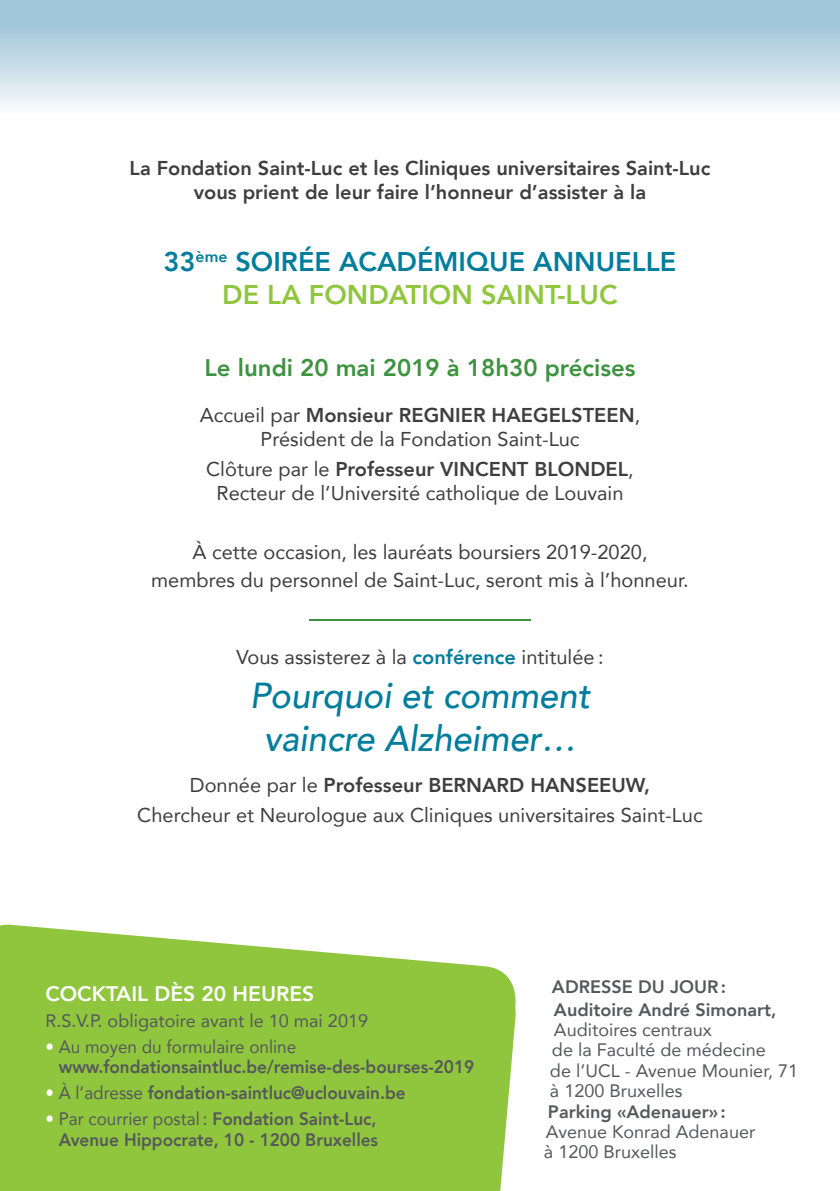
<style>
.page{position:relative;width:840px;height:1191px;background:#fff}
.page>*{position:absolute;margin:0;border:0;box-sizing:border-box;transform-origin:0 0}
.t1{font:italic 500 36px/43.2px "Avenir";color:#007d9d;text-align:center;scale:.96 1}
.t2{font:800 27px/33.6px "Avenir";color:#007d9d;text-align:center}
.t3{font:800 24px "Avenir";color:#3d9340}
.t4{font:800 21px "Avenir";color:#fff}
.t5{font:20px/24px "Avenir";color:#3e3e3f;text-align:center}
.t6{font:800 20px/24px "Avenir";color:#3e3e3f;text-align:center}
.t7{font:800 18px/20.4px "Avenir";color:#57585a;scale:.95 1}
.t8{font:18px/20.4px "Avenir";color:#57585a}
.t9{font:800 18px/22.2px "Avenir";color:#57585a}
.s1{color:#8fc63e}
.s2{font-weight:800}
.s3{font-weight:800;color:#007d9d}
.s4{font-weight:400;color:#fff}
.s5{font-weight:400}
</style>
<div class="page">
<svg style="left:0;top:0;width:839px;height:107px;background:#c0d8e5"></svg>
<svg style="left:0;top:924px;width:447px;height:267px;background:#9bcc53"></svg>
<div style="left:273px;top:963px;width:243px;height:228px;background:#8fc63e"></div>
<hr style="left:309px;top:619px;width:221px;height:1px;background:#3d9340">
<p class="t6" style="left:129px;top:156px;width:582px">La Fondation Saint-Luc et les Cliniques universitaires Saint-Luc vous prient de leur faire l’honneur d’assister à la</p>
<h2 class="t2" style="left:163px;top:244px;width:514px">33<sup>ème</sup> SOIRÉE ACADÉMIQUE ANNUELLE<br><span class="s1">DE LA FONDATION SAINT-LUC</span></h2>
<p class="t3" style="left:204px;top:348px;width:432px">Le lundi 20 mai 2019 à 18h30 précises</p>
<p class="t5" style="left:200px;top:403px;width:442px">Accueil par <span class="s2">Monsieur REGNIER HAEGELSTEEN</span>,<br>Président de la Fondation Saint-Luc</p>
<p class="t5" style="left:206px;top:456px;width:429px">Clôture par le <span class="s2">Professeur VINCENT BLONDEL</span>,<br>Recteur de l’Université catholique de Louvain</p>
<p class="t5" style="left:151px;top:538px;width:538px;line-height:27.6px">À cette occasion, les lauréats boursiers 2019-2020, membres du personnel de Saint-Luc, seront mis à l’honneur.</p>
<p class="t5" style="left:236px;top:645px;width:368px">Vous assisterez à la <span class="s3">conférence</span> intitulée :</p>
<h1 class="t1" style="left:249px;top:674px;width:356px">Pourquoi et comment vaincre Alzheimer…</h1>
<p class="t5" style="left:137px;top:769px;width:566px;line-height:29.6px">Donnée par le <span class="s2">Professeur BERNARD HANSEEUW,<br></span>Chercheur et Neurologue aux Cliniques universitaires Saint-Luc</p>
<p class="t4" style="left:45px;top:977px;width:270px">COCKTAIL DÈS 20 HEURES</p>
<p class="t8" style="left:45px;top:1009px;width:324px">R.S.V.P. obligatoire avant le 10 mai 2019</p>
<p class="t7" style="left:59px;top:1036px;width:438px;text-indent:-13px"><span class="s4">•</span> <span class="s5">Au moyen du formulaire online </span>www.fondationsaintluc.be/remise-des-bourses-2019</p>
<p class="t7" style="left:45px;top:1083px;width:380px"><span class="s4">•</span> <span class="s5">À l’adresse</span> fondation-saintluc@uclouvain.be</p>
<p class="t7" style="left:45px;top:1109px;width:351px;text-align:right"><span class="s4">•</span> <span class="s5">Par courrier postal :</span> Fondation Saint-Luc,<br>Avenue Hippocrate, 10 - 1200 Bruxelles</p>
<p class="t9" style="left:551px;top:976px;width:226px">ADRESSE DU JOUR :<br>Auditoire André Simonart,</p>
<p class="t8" style="left:549px;top:1019px;width:249px">Auditoires centraux<br>de la Faculté de médecine<br>de l’UCL - Avenue Mounier, 71 à 1200 Bruxelles</p>
<p class="t9" style="left:547px;top:1100px;width:179px">Parking «Adenauer» :</p>
<p class="t8" style="left:543px;top:1121px;width:213px">Avenue Konrad Adenauer à 1200 Bruxelles</p>
</div>
